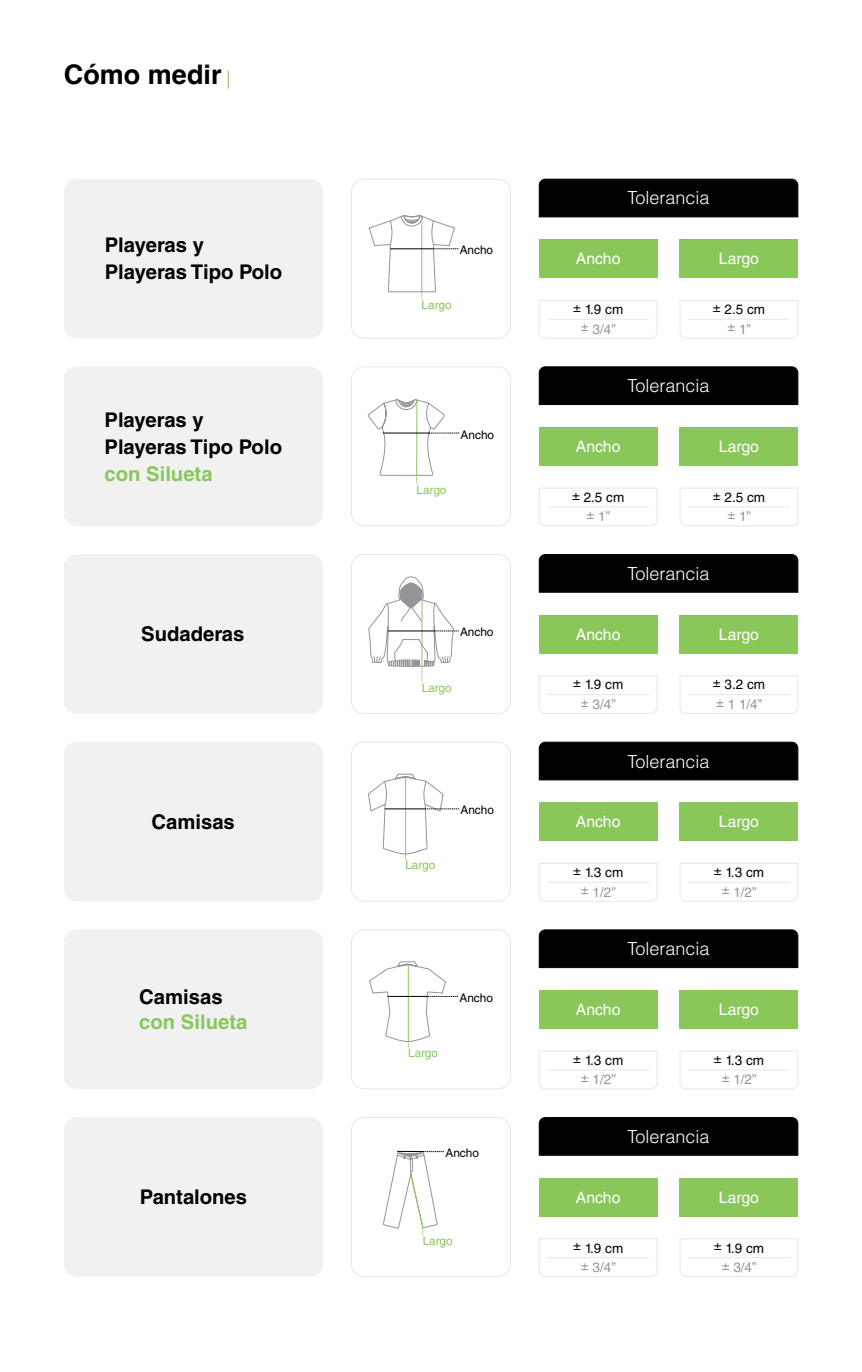
<style>
.page{position:relative;width:862px;height:1372px;background:#fff}
.page>*{position:absolute;margin:0;border:0;box-sizing:border-box;transform-origin:0 0}
.t1{font:700 27px "Helvetica";color:#000}
.t2{font:700 20.25px/27px "Helvetica LT Std";color:#000}
.t3{font:700 20.25px "Helvetica LT Std";color:#8ac75b}
.t4{font:300 18px "Helvetica LT Std";color:#fff}
.t5{font:15.75px "Helvetica LT Std";color:#fff}
.t6{font:13.5px "Helvetica LT Std";color:#000}
.t7{font:13.5px "Helvetica LT Std";color:#939598}
.t8{font:11.7px "Helvetica LT Std";color:#000}
.t9{font:11.7px "Helvetica LT Std";color:#8ac75b}
.s1{font-weight:300;font-size:18px;color:#8ac75b}
</style>
<div class="page">
<div style="left:64px;top:179px;width:259px;height:159px;background:#f1f1f2;border-radius:13px"></div>
<div style="left:64px;top:554px;width:259px;height:159px;background:#f1f1f2;border-radius:13px"></div>
<div style="left:64px;top:929px;width:259px;height:160px;background:#f1f1f2;border-radius:13px"></div>
<div style="left:64px;top:366px;width:259px;height:160px;background:#f1f1f2;border-radius:13px"></div>
<div style="left:64px;top:742px;width:259px;height:159px;background:#f1f1f2;border-radius:13px"></div>
<div style="left:64px;top:1117px;width:259px;height:159px;background:#f1f1f2;border-radius:13px"></div>
<svg style="left:369px;top:215px;width:88px;height:84px"></svg>
<svg style="left:367px;top:399px;width:91px;height:84px"></svg>
<svg style="left:368px;top:576px;width:90px;height:105px"></svg>
<svg style="left:368px;top:773px;width:90px;height:87px"></svg>
<svg style="left:369px;top:961px;width:88px;height:86px"></svg>
<div style="left:351px;top:179px;width:159px;height:159px;border:1px solid #e6e7e8;border-radius:12px"></div>
<div style="left:351px;top:554px;width:159px;height:159px;border:1px solid #e6e7e8;border-radius:12px"></div>
<div style="left:351px;top:929px;width:159px;height:160px;border:1px solid #e6e7e8;border-radius:12px"></div>
<div style="left:351px;top:366px;width:159px;height:160px;border:1px solid #e6e7e8;border-radius:12px"></div>
<div style="left:351px;top:742px;width:159px;height:159px;border:1px solid #e6e7e8;border-radius:12px"></div>
<div style="left:351px;top:1117px;width:159px;height:159px;border:1px solid #e6e7e8;border-radius:12px"></div>
<svg style="left:383px;top:1150px;width:60px;height:85px"></svg>
<div style="left:538px;top:179px;width:260px;height:38px;background:#000"></div>
<div style="left:538px;top:366px;width:260px;height:39px;background:#000"></div>
<div style="left:538px;top:554px;width:260px;height:38px;background:#000"></div>
<div style="left:538px;top:741px;width:260px;height:39px;background:#000"></div>
<div style="left:538px;top:929px;width:260px;height:39px;background:#000"></div>
<div style="left:538px;top:1117px;width:260px;height:38px;background:#000"></div>
<div style="left:538px;top:239px;width:119px;height:39px;background:#8ac75b"></div>
<div style="left:538px;top:427px;width:119px;height:38px;background:#8ac75b"></div>
<div style="left:538px;top:615px;width:119px;height:38px;background:#8ac75b"></div>
<div style="left:538px;top:802px;width:119px;height:38px;background:#8ac75b"></div>
<div style="left:538px;top:990px;width:119px;height:38px;background:#8ac75b"></div>
<div style="left:538px;top:1177px;width:119px;height:39px;background:#8ac75b"></div>
<div style="left:679px;top:239px;width:118px;height:39px;background:#8ac75b"></div>
<div style="left:679px;top:427px;width:118px;height:38px;background:#8ac75b"></div>
<div style="left:679px;top:615px;width:118px;height:38px;background:#8ac75b"></div>
<div style="left:679px;top:802px;width:118px;height:38px;background:#8ac75b"></div>
<div style="left:679px;top:990px;width:118px;height:38px;background:#8ac75b"></div>
<div style="left:679px;top:1177px;width:118px;height:39px;background:#8ac75b"></div>
<svg style="left:539px;top:300px;width:118px;height:39px"></svg>
<svg style="left:539px;top:487px;width:118px;height:39px"></svg>
<svg style="left:679px;top:300px;width:119px;height:39px"></svg>
<svg style="left:679px;top:487px;width:119px;height:39px"></svg>
<hr style="left:546px;top:319px;width:103px;height:1px;background:#e6e7e8">
<hr style="left:546px;top:506px;width:103px;height:1px;background:#e6e7e8">
<hr style="left:687px;top:319px;width:102px;height:1px;background:#e6e7e8">
<hr style="left:687px;top:506px;width:102px;height:1px;background:#e6e7e8">
<svg style="left:539px;top:675px;width:118px;height:39px"></svg>
<svg style="left:679px;top:675px;width:119px;height:39px"></svg>
<hr style="left:546px;top:694px;width:103px;height:1px;background:#e6e7e8">
<hr style="left:687px;top:694px;width:102px;height:1px;background:#e6e7e8">
<svg style="left:539px;top:863px;width:118px;height:38px"></svg>
<svg style="left:679px;top:863px;width:119px;height:38px"></svg>
<hr style="left:546px;top:881px;width:103px;height:1px;background:#e6e7e8">
<hr style="left:687px;top:881px;width:102px;height:1px;background:#e6e7e8">
<svg style="left:539px;top:1051px;width:118px;height:38px"></svg>
<svg style="left:679px;top:1051px;width:119px;height:38px"></svg>
<hr style="left:546px;top:1069px;width:103px;height:1px;background:#e6e7e8">
<hr style="left:687px;top:1069px;width:102px;height:1px;background:#e6e7e8">
<svg style="left:539px;top:1238px;width:118px;height:38px"></svg>
<svg style="left:679px;top:1238px;width:119px;height:38px"></svg>
<hr style="left:546px;top:1257px;width:103px;height:1px;background:#e6e7e8">
<hr style="left:687px;top:1257px;width:102px;height:1px;background:#e6e7e8">
<h1 class="t1" style="left:64px;top:58px;width:168px">Cómo medir <span class="s1">|</span></h1>
<p class="t2" style="left:105px;top:231px;width:179px">Playeras y<br>Playeras Tipo Polo</p>
<p class="t2" style="left:104px;top:405px;width:179px">Playeras y<br>Playeras Tipo Polo</p>
<p class="t3" style="left:104px;top:461px;width:110px">con Silueta</p>
<p class="t2" style="left:141px;top:620px;width:105px">Sudaderas</p>
<p class="t2" style="left:151px;top:808px;width:85px">Camisas</p>
<p class="t2" style="left:139px;top:983px;width:85px">Camisas</p>
<p class="t3" style="left:139px;top:1009px;width:110px">con Silueta</p>
<p class="t2" style="left:140px;top:1183px;width:109px">Pantalones</p>
<p class="t8" style="left:459px;top:243px;width:35px">Ancho</p>
<p class="t9" style="left:421px;top:298px;width:31px">Largo</p>
<p class="t8" style="left:460px;top:427px;width:35px">Ancho</p>
<p class="t9" style="left:416px;top:482px;width:31px">Largo</p>
<p class="t8" style="left:460px;top:625px;width:35px">Ancho</p>
<p class="t9" style="left:421px;top:680px;width:31px">Largo</p>
<p class="t9" style="left:405px;top:858px;width:31px">Largo</p>
<p class="t8" style="left:460px;top:803px;width:35px">Ancho</p>
<p class="t9" style="left:408px;top:1046px;width:31px">Largo</p>
<p class="t8" style="left:459px;top:990px;width:35px">Ancho</p>
<p class="t8" style="left:445px;top:1146px;width:35px">Ancho</p>
<p class="t9" style="left:422px;top:1234px;width:31px">Largo</p>
<p class="t4" style="left:627px;top:187px;width:84px">Tolerancia</p>
<p class="t5" style="left:575px;top:250px;width:46px">Ancho</p>
<p class="t5" style="left:718px;top:249px;width:41px">Largo</p>
<p class="t6" style="left:572px;top:301px;width:52px">± 1.9 cm</p>
<p class="t7" style="left:580px;top:321px;width:36px">± 3/4”</p>
<p class="t6" style="left:712px;top:301px;width:54px">± 2.5 cm</p>
<p class="t7" style="left:727px;top:321px;width:25px">± 1”</p>
<p class="t4" style="left:627px;top:374px;width:84px">Tolerancia</p>
<p class="t5" style="left:575px;top:437px;width:46px">Ancho</p>
<p class="t5" style="left:718px;top:437px;width:41px">Largo</p>
<p class="t6" style="left:571px;top:489px;width:54px">± 2.5 cm</p>
<p class="t7" style="left:586px;top:508px;width:25px">± 1”</p>
<p class="t6" style="left:712px;top:489px;width:54px">± 2.5 cm</p>
<p class="t7" style="left:727px;top:508px;width:25px">± 1”</p>
<p class="t4" style="left:627px;top:562px;width:84px">Tolerancia</p>
<p class="t5" style="left:575px;top:625px;width:46px">Ancho</p>
<p class="t5" style="left:718px;top:625px;width:41px">Largo</p>
<p class="t6" style="left:572px;top:677px;width:52px">± 1.9 cm</p>
<p class="t7" style="left:580px;top:696px;width:36px">± 3/4”</p>
<p class="t6" style="left:712px;top:677px;width:54px">± 3.2 cm</p>
<p class="t7" style="left:715px;top:696px;width:48px">± 1 1/4”</p>
<p class="t4" style="left:627px;top:749px;width:84px">Tolerancia</p>
<p class="t5" style="left:575px;top:812px;width:46px">Ancho</p>
<p class="t5" style="left:718px;top:812px;width:41px">Largo</p>
<p class="t6" style="left:572px;top:864px;width:52px">± 1.3 cm</p>
<p class="t7" style="left:580px;top:884px;width:36px">± 1/2”</p>
<p class="t6" style="left:713px;top:864px;width:52px">± 1.3 cm</p>
<p class="t7" style="left:721px;top:884px;width:36px">± 1/2”</p>
<p class="t4" style="left:627px;top:937px;width:84px">Tolerancia</p>
<p class="t5" style="left:575px;top:1000px;width:46px">Ancho</p>
<p class="t5" style="left:718px;top:1000px;width:41px">Largo</p>
<p class="t6" style="left:572px;top:1052px;width:52px">± 1.3 cm</p>
<p class="t7" style="left:580px;top:1071px;width:36px">± 1/2”</p>
<p class="t6" style="left:713px;top:1052px;width:52px">± 1.3 cm</p>
<p class="t7" style="left:721px;top:1071px;width:36px">± 1/2”</p>
<p class="t4" style="left:627px;top:1125px;width:84px">Tolerancia</p>
<p class="t5" style="left:575px;top:1187px;width:46px">Ancho</p>
<p class="t5" style="left:718px;top:1187px;width:41px">Largo</p>
<p class="t6" style="left:572px;top:1239px;width:52px">± 1.9 cm</p>
<p class="t7" style="left:580px;top:1259px;width:36px">± 3/4”</p>
<p class="t6" style="left:713px;top:1239px;width:52px">± 1.9 cm</p>
<p class="t7" style="left:721px;top:1259px;width:36px">± 3/4”</p>
</div>
